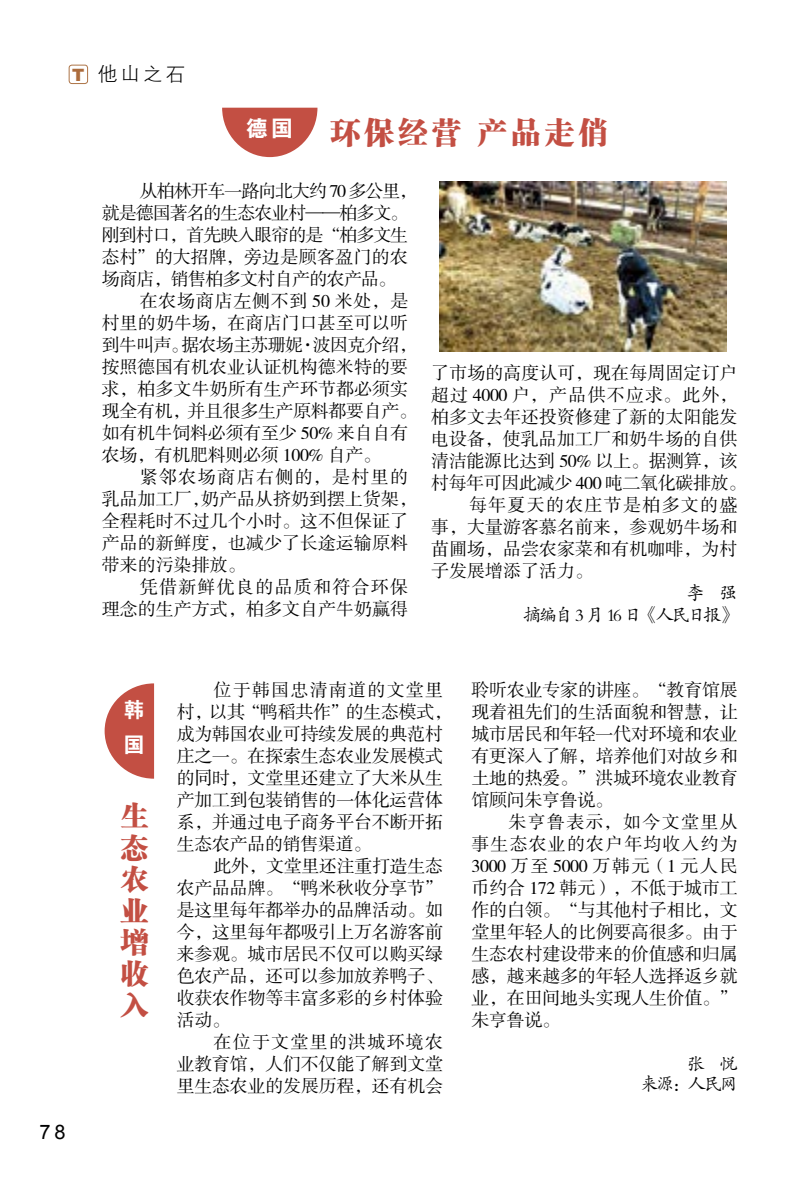
<style>
.page{position:relative;width:806px;height:1191px;background:#fff}
.page>*{position:absolute;margin:0;border:0;box-sizing:border-box;transform-origin:0 0}
.t1{font:30px "FZCSJW GB1 0";letter-spacing:.12em;color:#c34f43}
.t2{font:28px/31.4px "FZCSJW GB1 0";color:#c34f43;text-align:justify}
.t3{font:22.2px "FZDHTJW GB1 0";color:#fff}
.t4{font:21px/35px "FZDHTJW GB1 0";color:#fff}
.t5{font:20px "FZXH1 JW GB1 0";color:#000}
.t6{font:20px "Arial";color:#000}
.t7{font:18px/22px "FZSSK GBK1 0";letter-spacing:-.015em;color:#000;text-align:justify}
.t8{font:18px/22px "FZSSK GBK1 0";letter-spacing:-.06em;color:#000}
.t9{font:18px "FZSSK GBK1 0";letter-spacing:.07em;color:#000}
.t10{font:18px/22px "FZKTJW GB1 0";letter-spacing:-.12em;color:#000;text-align:right}
.s1{font-family:"Arial";font-weight:900;font-size:17px;color:#ac6c3d}
</style>
<div class="page">
<div style="left:69px;top:65px;width:19px;height:19px;border:1px solid #ad7447;border-radius:3px"></div>
<img style="left:439px;top:181px;width:286px;height:170px">
<svg style="left:222px;top:108px;width:95px;height:49px"></svg>
<svg style="left:105px;top:683px;width:49px;height:95px"></svg>
<p class="t5" style="left:72px;top:63px;width:114px"><span class="s1">T</span> 他山之石</p>
<p class="t3" style="left:245px;top:116px;width:49px">德国</p>
<h1 class="t1" style="left:330px;top:115px;width:279px">环保经营 产品走俏</h1>
<p class="t8" style="left:102px;top:181px;width:317px;text-indent:38px">从柏林开车一路向北大约 70 多公里，就是德国著名的生态农业村——柏多文。刚到村口，首先映入眼帘的是“柏多文生态村”的大招牌，旁边是顾客盈门的农场商店，销售柏多文村自产的农产品。</p>
<p class="t7" style="left:102px;top:291px;width:317px;text-align:left;text-indent:38px">在农场商店左侧不到 50 米处，是村里的奶牛场，在商店门口甚至可以听到牛叫声。据农场主苏珊妮·波因克介绍，按照德国有机农业认证机构德米特的要求，柏多文牛奶所有生产环节都必须实现全有机，并且很多生产原料都要自产。如有机牛饲料必须有至少 50% 来自自有农场，有机肥料则必须 100% 自产。</p>
<p class="t7" style="left:102px;top:467px;width:317px;text-align:left;text-indent:38px">紧邻农场商店右侧的，是村里的乳品加工厂，奶产品从挤奶到摆上货架，全程耗时不过几个小时。这不但保证了产品的新鲜度，也减少了长途运输原料带来的污染排放。</p>
<p class="t7" style="left:102px;top:577px;width:308px;text-align:right">凭借新鲜优良的品质和符合环保<br>理念的生产方式，柏多文自产牛奶赢得</p>
<p class="t7" style="left:430px;top:362px;width:308px">了市场的高度认可，现在每周固定订户</p>
<p class="t9" style="left:430px;top:385px;width:308px">超过 4000 户，产品供不应求。此外，</p>
<p class="t7" style="left:430px;top:406px;width:308px">柏多文去年还投资修建了新的太阳能发</p>
<p class="t7" style="left:430px;top:428px;width:308px">电设备，使乳品加工厂和奶牛场的自供</p>
<p class="t7" style="left:430px;top:450px;width:308px">清洁能源比达到 50% 以上。据测算，该</p>
<p class="t7" style="left:430px;top:472px;width:317px">村每年可因此减少 400 吨二氧化碳排放。</p>
<p class="t9" style="left:468px;top:495px;width:270px">每年夏天的农庄节是柏多文的盛</p>
<p class="t7" style="left:430px;top:516px;width:308px">事，大量游客慕名前来，参观奶牛场和</p>
<p class="t7" style="left:430px;top:538px;width:308px">苗圃场，品尝农家菜和有机咖啡，为村</p>
<p class="t7" style="left:430px;top:560px;width:163px">子发展增添了活力。</p>
<p class="t10" style="left:523px;top:582px;width:216px">李 强<br>摘编自 3 月 16 日《人民日报》</p>
<p class="t6" style="left:39px;top:1118px;width:28px">78</p>
<p class="t4" style="left:123px;top:692px;width:22px">韩国</p>
<h2 class="t2" style="left:120px;top:801px;width:29px">生态农业增收入</h2>
<p class="t7" style="left:177px;top:679px;width:277px;text-align:left;text-indent:37px">位于韩国忠清南道的文堂里村，以其“鸭稻共作”的生态模式，成为韩国农业可持续发展的典范村庄之一。在探索生态农业发展模式的同时，文堂里还建立了大米从生产加工到包装销售的一体化运营体系，并通过电子商务平台不断开拓生态农产品的销售渠道。</p>
<p class="t7" style="left:177px;top:855px;width:268px;text-indent:37px">此外，文堂里还注重打造生态农产品品牌。“鸭米秋收分享节”是这里每年都举办的品牌活动。如今，这里每年都吸引上万名游客前来参观。城市居民不仅可以购买绿色农产品，还可以参加放养鸭子、收获农作物等丰富多彩的乡村体验活动。</p>
<p class="t7" style="left:177px;top:1031px;width:268px;text-indent:37px">在位于文堂里的洪城环境农业教育馆，人们不仅能了解到文堂里生态农业的发展历程，还有机会</p>
<p class="t7" style="left:471px;top:679px;width:268px">聆听农业专家的讲座。“教育馆展现着祖先们的生活面貌和智慧，让城市居民和年轻一代对环境和农业有更深入了解，培养他们对故乡和土地的热爱。”洪城环境农业教育馆顾问朱亨鲁说。</p>
<p class="t7" style="left:471px;top:811px;width:268px;text-indent:37px">朱亨鲁表示，如今文堂里从事生态农业的农户年均收入约为3000 万至 5000 万韩元（1 元人民币约合 172 韩元），不低于城市工作的白领。“与其他村子相比，文堂里年轻人的比例要高很多。由于生态农村建设带来的价值感和归属感，越来越多的年轻人选择返乡就业，在田间地头实现人生价值。”朱亨鲁说。</p>
<p class="t10" style="left:640px;top:1053px;width:99px;line-height:20.6px">张 悦<br>来源：人民网</p>
</div>
